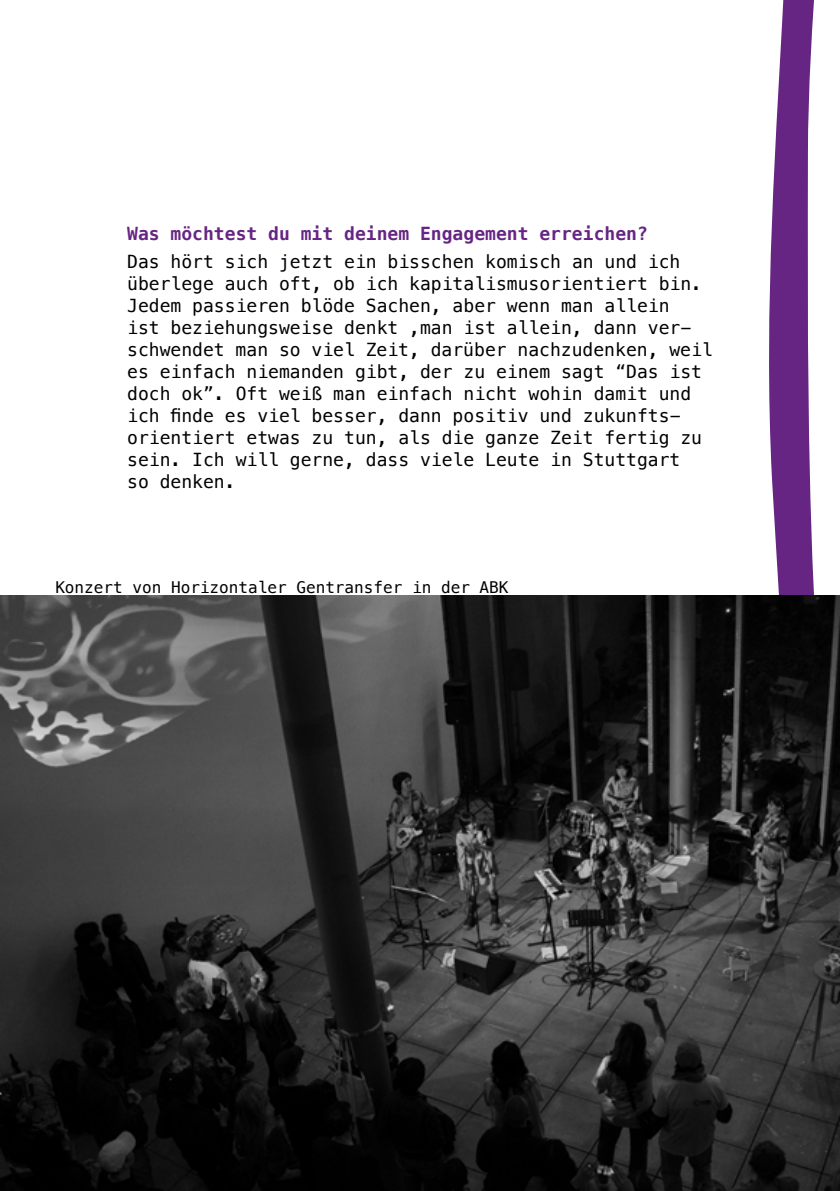
<style>
.page{position:relative;width:840px;height:1191px;background:#fff}
.page>*{position:absolute;margin:0;border:0;box-sizing:border-box;transform-origin:0 0}
.t1{font:18px/22px "Menlo";color:#000}
.t2{font:700 18px "Menlo";color:#662583}
.t3{font:16px "Menlo";color:#000}
</style>
<div class="page">
<svg style="left:769px;top:0;width:45px;height:595px;fill:#662583"></svg>
<img style="left:0;top:595px;width:839px;height:596px">
<p class="t2" style="left:127px;top:225px;width:522px">Was möchtest du mit deinem Engagement erreichen?</p>
<p class="t1" style="left:127px;top:251px;width:586px">Das hört sich jetzt ein bisschen komisch an und ich überlege auch oft, ob ich kapitalismusorientiert bin.<br>Jedem passieren blöde Sachen, aber wenn man allein<br>ist beziehungsweise denkt ,man ist allein, dann ver&shy;schwendet man so viel Zeit, darüber nachzudenken, weil es einfach niemanden gibt, der zu einem sagt “Das ist doch ok”. Oft weiß man einfach nicht wohin damit und ich finde es viel besser, dann positiv und zukunfts&shy;orientiert etwas zu tun, als die ganze Zeit fertig zu sein. Ich will gerne, dass viele Leute in Stuttgart<br>so denken.</p>
<p class="t3" style="left:55px;top:577px;width:454px">Konzert von Horizontaler Gentransfer in der ABK</p>
</div>
